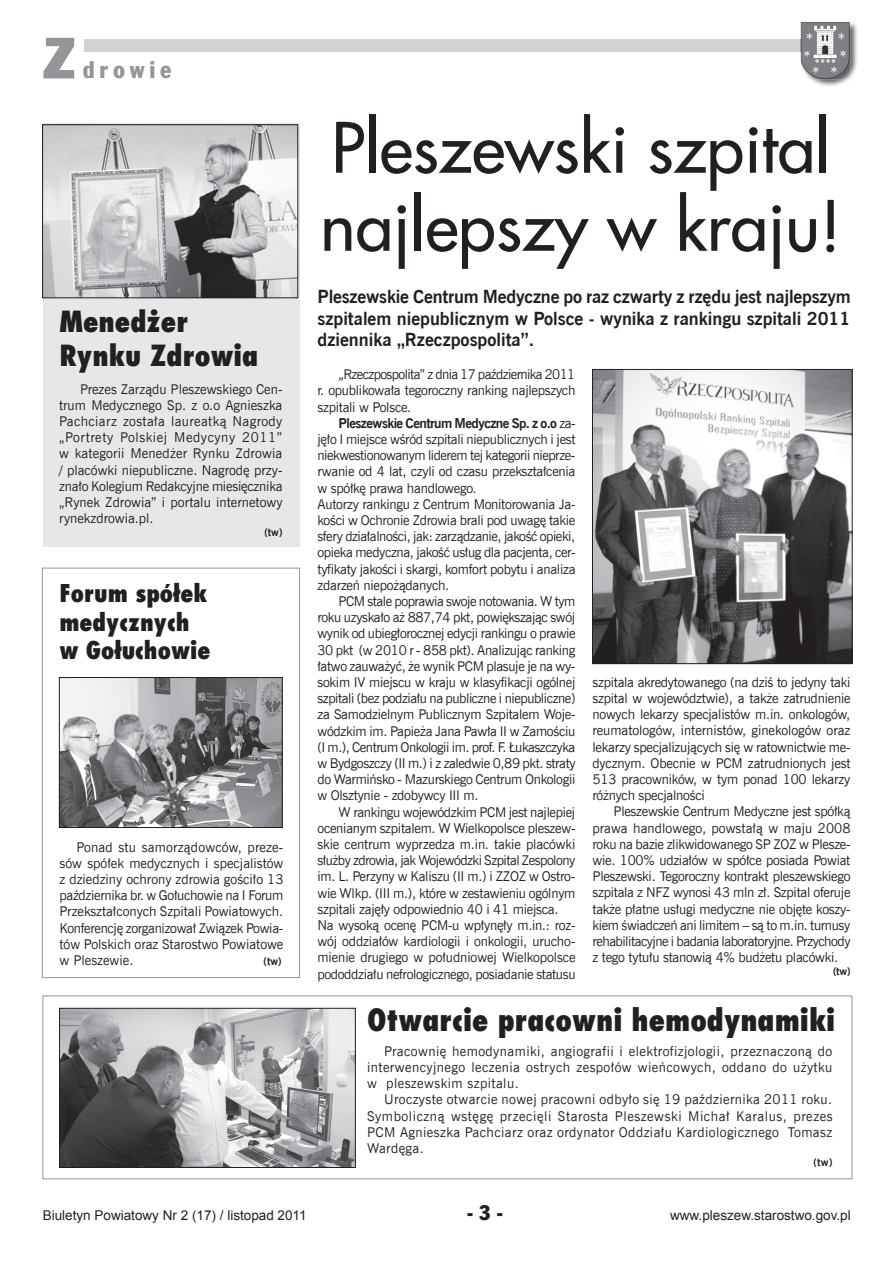
<style>
.page{position:relative;width:893px;height:1263px;background:#fff}
.page>*{position:absolute;margin:0;border:0;box-sizing:border-box;transform-origin:0 0}
.t1{font:81px "Frank Goth Cn EU";color:#939598}
.t2{font:67.5px/78px "Fujiyama 2";color:#231f20}
.t3{font:800 30px "Fujiyama";color:#231f20}
.t4{font:800 28.5px/34.2px "Fujiyama";color:#231f20}
.t5{font:800 24px/28.8px "Fujiyama";color:#231f20}
.t6{font:24px "Frank Goth Cn EU";letter-spacing:.2em;color:#939598}
.t7{font:21px "Frank Goth Cn EU";color:#231f20}
.t8{font:700 18px/21.6px "News Goth EU";color:#231f20;text-align:justify}
.t9{font:13.5px/16.2px "News Goth EU";letter-spacing:-.02em;color:#231f20;text-align:justify}
.t10{font:13.5px "Arial";color:#231f20}
.t11{font:700 10.5px "News Goth EU";color:#231f20}
.s1{font-weight:700}
</style>
<div class="page">
<div style="left:43px;top:124px;width:257px;height:423px;background:#e6e7e9"></div>
<div style="left:84px;top:39px;width:722px;height:13px;background:#d1d2d4"></div>
<img style="left:811px;top:23px;width:46px;height:63px">
<img style="left:800px;top:22px;width:1px;height:38px">
<img style="left:801px;top:22px;width:50px;height:58px">
<svg style="left:800px;top:39px;width:6px;height:13px"></svg>
<img style="left:44px;top:127px;width:252px;height:169px">
<div style="left:42px;top:125px;width:256px;height:173px;border:1px solid #231f20"></div>
<img style="left:61px;top:1010px;width:293px;height:156px">
<div style="left:59px;top:1008px;width:297px;height:160px;border:1px solid #231f20"></div>
<img style="left:594px;top:371px;width:256px;height:291px">
<div style="left:592px;top:369px;width:260px;height:295px;border:1px solid #231f20"></div>
<img style="left:61px;top:679px;width:219px;height:147px">
<div style="left:59px;top:677px;width:223px;height:151px;border:1px solid #231f20"></div>
<div style="left:43px;top:995px;width:809px;height:184px;border:1px solid #939598"></div>
<div style="left:42px;top:568px;width:258px;height:410px;border:1px solid #939598"></div>
<h1 class="t1" style="left:43px;top:-3px;width:34px">z</h1>
<h3 class="t6" style="left:83px;top:54px;width:90px">drowie</h3>
<h3 class="t4" style="left:60px;top:304px;width:200px">Menedżer<br>Rynku Zdrowia</h3>
<p class="t9" style="left:59px;top:381px;width:225px;text-indent:21px">Prezes Zarządu Pleszewskiego Cen&shy;trum Medycznego Sp. z o.o Agnieszka Pachciarz została laureatką Nagrody „Portrety Polskiej Medycyny 2011” w kategorii Menedżer Rynku Zdrowia / placówki niepubliczne. Nagrodę przy&shy;znało Kolegium Redakcyjne miesięcznika „Rynek Zdrowia” i portalu internetowy rynekzdrowia.pl.</p>
<p class="t11" style="left:264px;top:525px;width:19px">(tw)</p>
<h3 class="t5" style="left:59px;top:578px;width:153px">Forum spółek medycznych w Gołuchowie</h3>
<p class="t9" style="left:60px;top:839px;width:225px;text-indent:17px">Ponad stu samorządowców, preze&shy;sów spółek medycznych i specjalistów z dziedziny ochrony zdrowia gościło 13 października br. w Gołuchowie na I Forum Przekształconych Szpitali Powiatowych.<br>Konferencję zorganizował Związek Powia&shy;tów Polskich oraz Starostwo Powiatowe w Pleszewie.</p>
<p class="t11" style="left:264px;top:955px;width:19px">(tw)</p>
<h2 class="t2" style="left:320px;top:105px;width:523px">Pleszewski szpital najlepszy w kraju!</h2>
<h3 class="t8" style="left:317px;top:287px;width:535px">Pleszewskie Centrum Medyczne po raz czwarty z rzędu jest najlepszym szpitalem niepublicznym w Polsce - wynika z rankingu szpitali 2011 dziennika „Rzeczpospolita”.</h3>
<p class="t9" style="left:317px;top:367px;width:259px;text-indent:21px">„Rzeczpospolita” z dnia 17 października 2011 r. opublikowała tegoroczny ranking najlepszych szpitali w Polsce.</p>
<p class="t9" style="left:317px;top:415px;width:260px;text-align:left;text-indent:21px"><span class="s1">Pleszewskie Centrum Medyczne Sp. z o.o</span> za&shy;jęło I miejsce wśród szpitali niepublicznych i jest niekwestionowanym liderem tej kategorii nieprze&shy;rwanie od 4 lat, czyli od czasu przekształcenia w spółkę prawa handlowego.<br>Autorzy rankingu z Centrum Monitorowania Ja&shy;kości w Ochronie Zdrowia brali pod uwagę takie sfery działalności, jak: zarządzanie, jakość opieki, opieka medyczna, jakość usług dla pacjenta, cer&shy;tyfikaty jakości i skargi, komfort pobytu i analiza zdarzeń niepożądanych.</p>
<p class="t9" style="left:317px;top:593px;width:260px;text-indent:21px">PCM stale poprawia swoje notowania. W tym roku uzyskało aż 887,74 pkt, powiększając swój wynik od ubiegłorocznej edycji rankingu o prawie 30 pkt (w 2010 r - 858 pkt). Analizując ranking łatwo zauważyć, że wynik PCM plasuje je na wy&shy;sokim IV miejscu w kraju w klasyfikacji ogólnej szpitali (bez podziału na publiczne i niepubliczne) za Samodzielnym Publicznym Szpitalem Woje&shy;wódzkim im. Papieża Jana Pawła II w Zamościu (I m.), Centrum Onkologii im. prof. F. Łukaszczyka w Bydgoszczy (II m.) i z zaledwie 0,89 pkt. straty do Warmińsko - Mazurskiego Centrum Onkologii w Olsztynie - zdobywcy III m.</p>
<p class="t9" style="left:317px;top:804px;width:260px;text-align:left;text-indent:21px">W rankingu wojewódzkim PCM jest najlepiej ocenianym szpitalem. W Wielkopolsce pleszew&shy;skie centrum wyprzedza m.in. takie placówki służby zdrowia, jak Wojewódzki Szpital Zespolony im. L. Perzyny w Kaliszu (II m.) i ZZOZ w Ostro&shy;wie Wlkp. (III m.), które w zestawieniu ogólnym szpitali zajęły odpowiednio 40 i 41 miejsca.<br>Na wysoką ocenę PCM-u wpłynęły m.in.: roz&shy;wój oddziałów kardiologii i onkologii, urucho&shy;mienie drugiego w południowej Wielkopolsce pododdziału nefrologicznego, posiadanie statusu</p>
<p class="t9" style="left:592px;top:674px;width:260px">szpitala akredytowanego (na dziś to jedyny taki szpital w województwie), a także zatrudnienie nowych lekarzy specjalistów m.in. onkologów, reumatologów, internistów, ginekologów oraz lekarzy specjalizujących się w ratownictwie me&shy;dycznym. Obecnie w PCM zatrudnionych jest 513 pracowników, w tym ponad 100 lekarzy różnych specjalności</p>
<p class="t9" style="left:592px;top:804px;width:260px;text-indent:21px">Pleszewskie Centrum Medyczne jest spółką prawa handlowego, powstałą w maju 2008 roku na bazie zlikwidowanego SP ZOZ w Plesze&shy;wie. 100% udziałów w spółce posiada Powiat Pleszewski. Tegoroczny kontrakt pleszewskiego szpitala z NFZ wynosi 43 mln zł. Szpital oferuje także płatne usługi medyczne nie objęte koszy&shy;kiem świadczeń ani limitem – są to m.in. turnusy rehabilitacyjne i badania laboratoryjne. Przychody z tego tytułu stanowią 4% budżetu placówki.</p>
<p class="t11" style="left:833px;top:964px;width:19px">(tw)</p>
<h3 class="t3" style="left:367px;top:1000px;width:470px">Otwarcie pracowni hemodynamiki</h3>
<p class="t9" style="left:367px;top:1043px;width:467px;text-indent:17px">Pracownię hemodynamiki, angiografii i elektrofizjologii, przeznaczoną do interwencyjnego leczenia ostrych zespołów wieńcowych, oddano do użytku w pleszewskim szpitalu.</p>
<p class="t9" style="left:367px;top:1092px;width:467px;text-indent:17px">Uroczyste otwarcie nowej pracowni odbyło się 19 października 2011 roku.<br>Symboliczną wstęgę przecięli Starosta Pleszewski Michał Karalus, prezes PCM Agnieszka Pachciarz oraz ordynator Oddziału Kardiologicznego Tomasz Wardęga.</p>
<p class="t11" style="left:813px;top:1155px;width:20px">(tw)</p>
<p class="t10" style="left:43px;top:1206px;width:265px">Biuletyn Powiatowy Nr 2 (17) / listopad 2011</p>
<h3 class="t7" style="left:467px;top:1199px;width:37px">- 3 -</h3>
<p class="t10" style="left:670px;top:1206px;width:182px">www.pleszew.starostwo.gov.pl</p>
</div>
